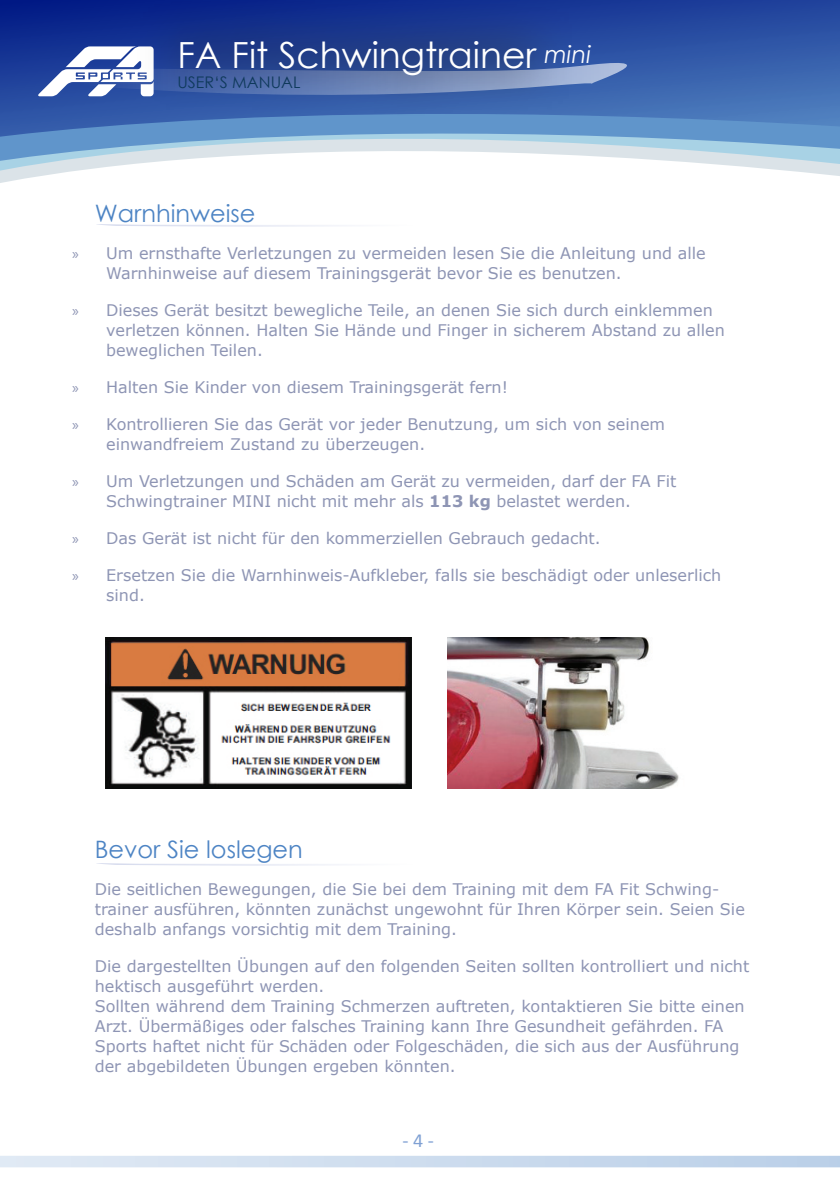
<style>
.page{position:relative;width:840px;height:1191px;background:#fff}
.page>*{position:absolute;margin:0;border:0;box-sizing:border-box;transform-origin:0 0}
.t1{font:36px "Century Gothic";color:#fff}
.t2{font:24px "Century Gothic";color:#4d84c4}
.t3{font:20px "Calibri";color:#7fa0d3}
.t4{font:16px/20px "Verdana";color:#8e95b4}
.t5{font:16px "Century Gothic";color:#0e3c60}
.s1{font-style:italic;font-size:24px}
.s2{font-family:"Myriad Pro"}
.s3{font-weight:700}
</style>
<div class="page">
<svg style="left:0;top:1155px;width:839px;height:12px;background:#d0deef"></svg>
<svg style="left:0;top:151px;width:839px;height:30px"></svg>
<svg style="left:0;top:0;width:839px;height:151px;background:#4d74b6"></svg>
<svg style="left:23px;top:46px;width:605px;height:51px"></svg>
<svg style="left:137px;top:0;width:437px;height:116px;background:#314f9b"></svg>
<svg style="left:97px;top:224px;width:242px;height:3px"></svg>
<img style="left:447px;top:637px;width:232px;height:151px">
<img style="left:105px;top:637px;width:307px;height:151px">
<svg style="left:97px;top:863px;width:242px;height:3px"></svg>
<h1 class="t1" style="left:177px;top:29px;width:415px">FA Fit Schwingtrainer <span class="s1">mini</span></h1>
<p class="t5" style="left:177px;top:71px;width:124px">USER‘S MANUAL</p>
<h2 class="t2" style="left:95px;top:197px;width:162px">Warnhinweise</h2>
<p class="t4" style="left:106px;top:243px;width:600px;text-indent:-34px"><span class="s2">»</span> Um ernsthafte Verletzungen zu vermeiden lesen Sie die Anleitung und alle<br>Warnhinweise auf diesem Trainingsgerät bevor Sie es benutzen.</p>
<p class="t4" style="left:106px;top:300px;width:620px;text-indent:-34px"><span class="s2">»</span> Dieses Gerät besitzt bewegliche Teile, an denen Sie sich durch einklemmen verletzen können. Halten Sie Hände und Finger in sicherem Abstand zu allen beweglichen Teilen.</p>
<p class="t4" style="left:72px;top:377px;width:437px"><span class="s2">»</span> Halten Sie Kinder von diesem Trainingsgerät fern!</p>
<p class="t4" style="left:106px;top:414px;width:560px;text-indent:-34px"><span class="s2">»</span> Kontrollieren Sie das Gerät vor jeder Benutzung, um sich von seinem einwandfreiem Zustand zu überzeugen.</p>
<p class="t4" style="left:106px;top:471px;width:571px;text-indent:-34px"><span class="s2">»</span> Um Verletzungen und Schäden am Gerät zu vermeiden, darf der FA Fit<br>Schwingtrainer MINI nicht mit mehr als <span class="s3">113 kg</span> belastet werden.</p>
<p class="t4" style="left:72px;top:528px;width:530px"><span class="s2">»</span> Das Gerät ist nicht für den kommerziellen Gebrauch gedacht.</p>
<p class="t4" style="left:106px;top:565px;width:616px;text-indent:-34px"><span class="s2">»</span> Ersetzen Sie die Warnhinweis-Aufkleber, falls sie beschädigt oder unleserlich sind.</p>
<h2 class="t2" style="left:95px;top:833px;width:209px">Bevor Sie loslegen</h2>
<p class="t4" style="left:95px;top:879px;width:651px">Die seitlichen Bewegungen, die Sie bei dem Training mit dem FA Fit Schwing&shy;trainer ausführen, könnten zunächst ungewohnt für Ihren Körper sein. Seien Sie deshalb anfangs vorsichtig mit dem Training.</p>
<p class="t4" style="left:95px;top:956px;width:655px">Die dargestellten Übungen auf den folgenden Seiten sollten kontrolliert und nicht hektisch ausgeführt werden.<br>Sollten während dem Training Schmerzen auftreten, kontaktieren Sie bitte einen Arzt. Übermäßiges oder falsches Training kann Ihre Gesundheit gefährden. FA Sports haftet nicht für Schäden oder Folgeschäden, die sich aus der Ausführung der abgebildeten Übungen ergeben könnten.</p>
<p class="t3" style="left:402px;top:1127px;width:33px">- 4 -</p>
</div>
